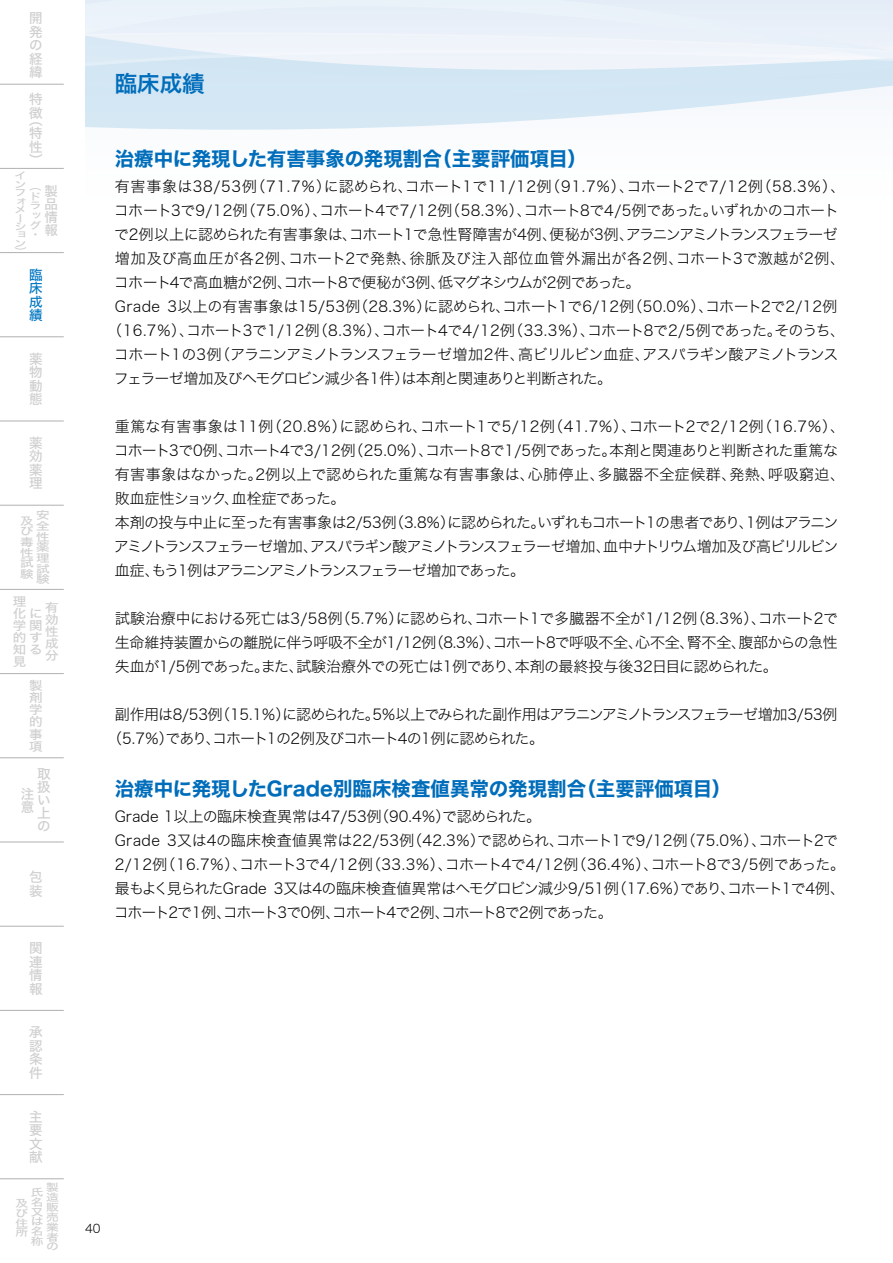
<style>
.page{position:relative;width:893px;height:1263px;background:#fff}
.page>*{position:absolute;margin:0;border:0;box-sizing:border-box;transform-origin:0 0}
.t1{font:22.5px "Hira Kaku Std W6";color:#006dbb}
.t2{font:19.5px "Hira Kaku Std W7";color:#006dbb}
.t3{font:15px/24px "Hira Kaku Std W2";letter-spacing:-.035em;color:#000}
.t4{font:15px/24px "Hira Kaku Std W2";letter-spacing:-.07em;color:#000}
.t5{font:15px "Hira Kaku Std W2";letter-spacing:.015em;color:#000}
.t6{font:15px "Hira Kaku Std W2";letter-spacing:-.01em;color:#000}
.t7{font:15px "Hira Kaku Std W2";letter-spacing:-.06em;color:#000}
.t8{font:15px "Hira Kaku Std W2";letter-spacing:.035em;color:#000}
.t9{font:15px "Hira Kaku Std W2";letter-spacing:-.055em;color:#000}
.t10{font:13.5px/13.5px "Hira Kaku Std W5";color:#d0cfd0;text-align:justify}
.t11{font:13.5px/13.5px "Hira Kaku Std W5";color:#0076c1;text-align:justify}
.t12{font:13.2px/13.2px "Hira Kaku Std W5";color:#d0cfd0;text-align:justify}
.t13{font:12.15px/12.1px "Hira Kaku Std W5";color:#d0cfd0;text-align:justify;scale:1.11 1}
.t14{font:12px "Hira Kaku Std W2";color:#000}
.t15{font:10.8px/10.6px "Hira Kaku Std W5";color:#d0cfd0;text-align:justify;scale:1.25 1}
.t16{font:10.2px/9.8px "Hira Kaku Std W5";color:#d0cfd0;text-align:justify;scale:1.25 1}
.t17{font:9.6px/8.4px "Hira Kaku Std W5";color:#d0cfd0;scale:1.25 1}
</style>
<div class="page">
<svg style="left:85px;top:93px;width:808px;height:37px;fill:#d5e8f4"></svg>
<div style="left:85px;top:0;width:808px;height:27px;background:#e8eff8"></div>
<svg style="left:85px;top:27px;width:808px;height:66px;fill:#e9f0f9"></svg>
<hr style="left:0;top:84px;width:64px;height:1px;background:#b1b0b3">
<hr style="left:0;top:168px;width:64px;height:1px;background:#b1b0b3">
<hr style="left:0;top:252px;width:64px;height:1px;background:#b1b0b3">
<hr style="left:0;top:336px;width:64px;height:1px;background:#b1b0b3">
<hr style="left:0;top:421px;width:64px;height:1px;background:#b1b0b3">
<hr style="left:0;top:505px;width:64px;height:1px;background:#b1b0b3">
<hr style="left:0;top:589px;width:64px;height:1px;background:#b1b0b3">
<hr style="left:0;top:673px;width:64px;height:1px;background:#b1b0b3">
<hr style="left:0;top:757px;width:64px;height:1px;background:#b1b0b3">
<hr style="left:0;top:842px;width:64px;height:1px;background:#b1b0b3">
<hr style="left:0;top:926px;width:64px;height:1px;background:#b1b0b3">
<hr style="left:0;top:1010px;width:64px;height:1px;background:#b1b0b3">
<hr style="left:0;top:1094px;width:64px;height:1px;background:#b1b0b3">
<hr style="left:0;top:1178px;width:64px;height:1px;background:#b1b0b3">
<p class="t10" style="left:29px;top:12px;width:15px">開発の経緯</p>
<p class="t10" style="left:29px;top:93px;width:15px">特徴</p>
<p class="t10" style="left:29px;top:113px;width:15px">（特性）</p>
<p class="t17" style="left:15px;top:172px;width:11px">インフォメーシ</p>
<p class="t17" style="left:15px;top:239px;width:11px">ン）</p>
<p class="t12" style="left:45px;top:184px;width:15px">製品情報</p>
<p class="t17" style="left:30px;top:182px;width:11px">（</p>
<p class="t17" style="left:30px;top:192px;width:10px">ド</p>
<p class="t17" style="left:30px;top:202px;width:10px">ラ</p>
<p class="t17" style="left:30px;top:211px;width:10px">ッ</p>
<p class="t17" style="left:30px;top:221px;width:11px">グ</p>
<p class="t17" style="left:15px;top:231px;width:19px">ョ・</p>
<p class="t11" style="left:29px;top:268px;width:15px">臨床成績</p>
<p class="t10" style="left:29px;top:352px;width:14px">薬物動態</p>
<p class="t10" style="left:29px;top:436px;width:15px">薬効薬理</p>
<p class="t15" style="left:20px;top:515px;width:12px">及び毒性試験</p>
<p class="t15" style="left:36px;top:510px;width:12px">安全性薬理試験</p>
<p class="t13" style="left:13px;top:595px;width:27px;text-align:left">理化に学関的す知る見</p>
<p class="t13" style="left:45px;top:601px;width:13px">有効性成分</p>
<p class="t13" style="left:29px;top:679px;width:13px">製剤学的事項</p>
<p class="t10" style="left:37px;top:768px;width:15px;line-height:12.9px">取扱い上の</p>
<p class="t10" style="left:21px;top:787px;width:14px;line-height:12.9px">注意</p>
<p class="t10" style="left:29px;top:871px;width:15px">包装</p>
<p class="t10" style="left:29px;top:941px;width:15px">関連情報</p>
<p class="t10" style="left:29px;top:1026px;width:15px">承認条件</p>
<p class="t10" style="left:29px;top:1110px;width:15px">主要文献</p>
<p class="t16" style="left:31px;top:1187px;width:11px">氏名又は名称</p>
<p class="t16" style="left:46px;top:1182px;width:11px">製造販売業者の</p>
<p class="t16" style="left:15px;top:1198px;width:11px">及び住所</p>
<h1 class="t1" style="left:115px;top:66px;width:91px">臨床成績</h1>
<h2 class="t2" style="left:115px;top:143px;width:474px">治療中に発現した有害事象の発現割合（主要評価項目）</h2>
<p class="t5" style="left:115px;top:175px;width:732px">有害事象は38/53例（71.7％）に認められ、コホート1で11/12例（91.7％）、コホート2で7/12例（58.3％）、</p>
<p class="t3" style="left:114px;top:198px;width:727px">コホート3で9/12例（75.0％）、コホート4で7/12例（58.3％）、コホート8で4/5例であった。いずれかのコホート</p>
<p class="t3" style="left:114px;top:222px;width:725px">で2例以上に認められた有害事象は、コホート1で急性腎障害が4例、便秘が3例、アラニンアミノトランスフェラーゼ</p>
<p class="t8" style="left:115px;top:247px;width:732px">増加及び高血圧が各2例、コホート2で発熱、徐脈及び注入部位血管外漏出が各2例、コホート3で激越が2例、</p>
<p class="t3" style="left:114px;top:270px;width:528px">コホート4で高血糖が2例、コホート8で便秘が3例、低マグネシウムが2例であった。</p>
<p class="t6" style="left:115px;top:295px;width:724px">Grade 3以上の有害事象は15/53例（28.3％）に認められ、コホート1で6/12例（50.0％）、コホート2で2/12例</p>
<p class="t3" style="left:107px;top:318px;width:739px">（16.7％）、コホート3で1/12例（8.3％）、コホート4で4/12例（33.3％）、コホート8で2/5例であった。そのうち、</p>
<p class="t7" style="left:114px;top:343px;width:726px">コホート1の3例（アラニンアミノトランスフェラーゼ増加2件、高ビリルビン血症、アスパラギン酸アミノトランス</p>
<p class="t9" style="left:114px;top:367px;width:500px">フェラーゼ増加及びヘモグロビン減少各1件）は本剤と関連ありと判断された。</p>
<p class="t3" style="left:114px;top:414px;width:733px">重篤な有害事象は11例（20.8％）に認められ、コホート1で5/12例（41.7％）、コホート2で2/12例（16.7％）、コホート3で0例、コホート4で3/12例（25.0％）、コホート8で1/5例であった。本剤と関連ありと判断された重篤な有害事象はなかった。2例以上で認められた重篤な有害事象は、心肺停止、多臓器不全症候群、発熱、呼吸窮迫、敗血症性ショック、血栓症であった。<br>本剤の投与中止に至った有害事象は2/53例（3.8％）に認められた。いずれもコホート1の患者であり、1例はアラニンアミノトランスフェラーゼ増加、アスパラギン酸アミノトランスフェラーゼ増加、血中ナトリウム増加及び高ビリルビン血症、もう1例はアラニンアミノトランスフェラーゼ増加であった。</p>
<p class="t3" style="left:115px;top:606px;width:725px;text-align:justify">試験治療中における死亡は3/58例（5.7％）に認められ、コホート1で多臓器不全が1/12例（8.3％）、コホート2で生命維持装置からの離脱に伴う呼吸不全が1/12例（8.3％）、コホート8で呼吸不全、心不全、腎不全、腹部からの急性失血が1/5例であった。また、試験治療外での死亡は1例であり、本剤の最終投与後32日目に認められた。</p>
<p class="t4" style="left:107px;top:702px;width:732px;text-indent:8px">副作用は8/53例（15.1％）に認められた。5％以上でみられた副作用はアラニンアミノトランスフェラーゼ増加3/53例（5.7％）であり、コホート1の2例及びコホート4の1例に認められた。</p>
<h2 class="t2" style="left:115px;top:773px;width:618px">治療中に発現したGrade別臨床検査値異常の発現割合（主要評価項目）</h2>
<p class="t3" style="left:114px;top:804px;width:733px">Grade 1以上の臨床検査異常は47/53例（90.4％）で認められた。<br>Grade 3又は4の臨床検査値異常は22/53例（42.3％）で認められ、コホート1で9/12例（75.0％）、コホート2で2/12例（16.7％）、コホート3で4/12例（33.3％）、コホート4で4/12例（36.4％）、コホート8で3/5例であった。最もよく見られたGrade 3又は4の臨床検査値異常はヘモグロビン減少9/51例（17.6％）であり、コホート1で4例、コホート2で1例、コホート3で0例、コホート4で2例、コホート8で2例であった。</p>
<p class="t14" style="left:85px;top:1219px;width:17px">40</p>
</div>
